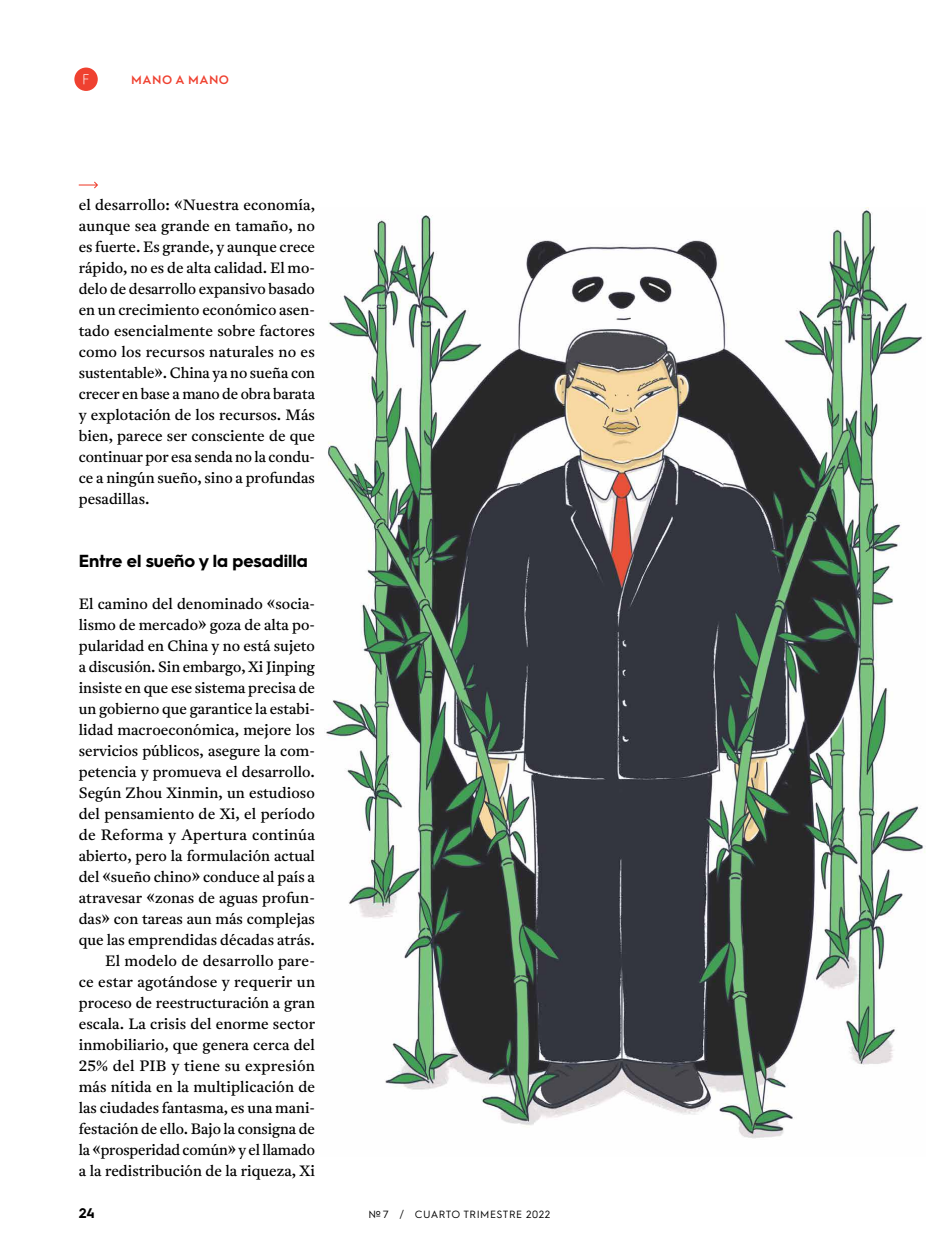
<style>
.page{position:relative;width:945px;height:1260px;background:#fff}
.page>*{position:absolute;margin:0;border:0;box-sizing:border-box;transform-origin:0 0}
.t1{font:700 17.5px "Hurme Geometric Sans 3";color:#000}
.t2{font:14.88px/21px "Antwerp";color:#000;text-align:justify}
.t3{font:700 14px "Hurme Geometric Sans 3";color:#000}
.t4{font:600 12.25px "Hurme Geometric Sans 1";letter-spacing:.04em;color:#ef4130}
.t5{font:10.5px "Hurme Geometric Sans 1";letter-spacing:.05em;color:#000}
</style>
<div class="page">
<div style="left:74px;top:68px;width:24px;height:23px;background:#ef4130;border-radius:50%"></div>
<svg style="left:84px;top:74px;width:5px;height:10px"></svg>
<svg style="left:79px;top:182px;width:19px;height:6px"></svg>
<img style="left:326px;top:208px;width:599px;height:931px">
<p class="t4" style="left:131px;top:71px;width:99px">MANO A MANO</p>
<p class="t2" style="left:79px;top:194px;width:238px">el desarrollo: «Nuestra economía, aunque sea grande en tamaño, no es fuerte. Es grande, y aunque crece rápido, no es de alta calidad. El mo&shy;delo de desarrollo expansivo basado en un crecimiento económico asen&shy;tado esencialmente sobre factores como los recursos naturales no es sustentable». China ya no sueña con crecer en base a mano de obra barata y explotación de los recursos. Más bien, parece ser consciente de que continuar por esa senda no la condu&shy;ce a ningún sueño, sino a profundas pesadillas.</p>
<p class="t1" style="left:79px;top:549px;width:231px">Entre el sueño y la pesadilla</p>
<p class="t2" style="left:79px;top:593px;width:238px;text-align:right">El camino del denominado «socia&shy;lismo de mercado» goza de alta po&shy;pularidad en China y no está sujeto a discusión. Sin embargo, Xi Jinping insiste en que ese sistema precisa de un gobierno que garantice la estabi&shy;lidad macroeconómica, mejore los servicios públicos, asegure la com&shy;petencia y promueva el desarrollo.<br>Según Zhou Xinmin, un estudioso del pensamiento de Xi, el período de Reforma y Apertura continúa abierto, pero la formulación actual del «sueño chino» conduce al país a atravesar «zonas de aguas profun&shy;das» con tareas aun más complejas que las emprendidas décadas atrás.<br>El modelo de desarrollo pare-<br>ce estar agotándose y requerir un proceso de reestructuración a gran escala. La crisis del enorme sector inmobiliario, que genera cerca del 25% del PIB y tiene su expresión más nítida en la multiplicación de las ciudades fantasma, es una mani&shy;festación de ello. Bajo la consigna de la «prosperidad común» y el llamado a la redistribución de la riqueza, Xi</p>
<p class="t3" style="left:79px;top:1203px;width:17px">24</p>
<p class="t5" style="left:368px;top:1207px;width:183px">№7 / CUARTO TRIMESTRE 2022</p>
</div>
